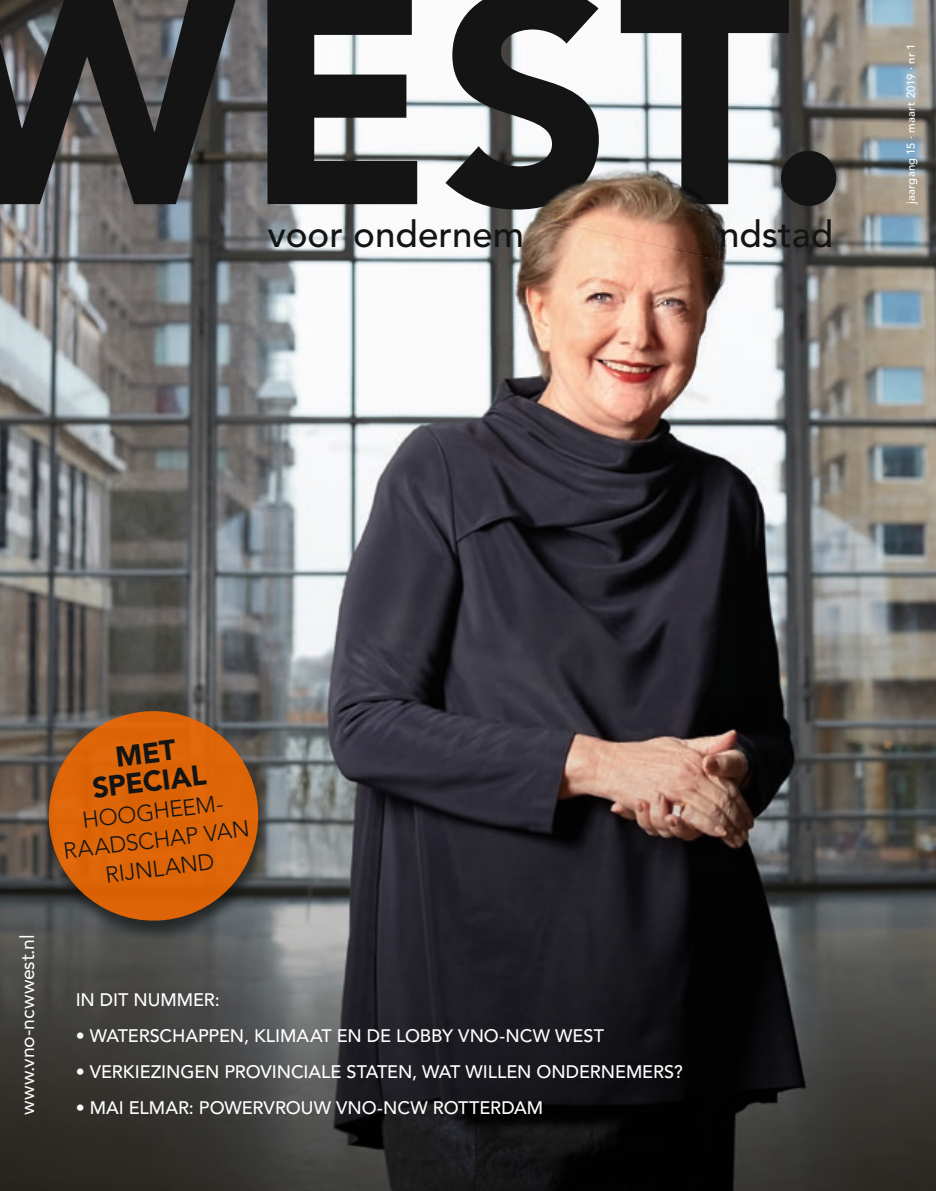
<style>
.page{position:relative;width:936px;height:1191px;background:#fff}
.page>*{position:absolute;margin:0;border:0;box-sizing:border-box;transform-origin:0 0}
.t1{font:900 300px "Avenir LT Std";color:#131413}
.t2{font:500 36.75px "Avenir LT Std";color:#131413}
.t3{font:900 28.35px/28.3px "Avenir LT Std";color:#131413;text-align:center}
.t4{font:300 22.8px/28.3px "Avenir LT Std";color:#131413;text-align:center}
.t5{font:19.5px "Avenir LT Std";letter-spacing:-.005em;color:#fff}
.t6{font:500 18px "Avenir LT Std";letter-spacing:-.005em;color:#fff}
.t7{font:500 11.25px "Avenir LT Std";letter-spacing:.02em;color:#fff}
</style>
<div class="page">
<img style="left:0;top:0;width:935px;height:695px">
<svg style="left:0;top:695px;width:935px;height:496px;background:#393737"></svg>
<div style="left:40px;top:710px;width:231px;height:230px;background:#131413;opacity:.75"></div>
<svg style="left:42px;top:705px;width:222px;height:222px;background:#b05d1b"></svg>
<img style="left:0;top:129px;width:935px;height:11px">
<img style="left:0;top:140px;width:935px;height:147px">
<h1 class="t1" style="left:-63px;top:-82px;width:917px">WEST.</h1>
<h2 class="t2" style="left:267px;top:213px;width:258px">voor ondernem</h2>
<h2 class="t2" style="left:719px;top:213px;width:116px">ndstad</h2>
<p class="t7" style="left:904px;top:204px;width:162px;rotate:-90deg">jaargang 15 ∙ maart 2019 ∙ nr 1</p>
<p class="t5" style="left:16px;top:1115px;width:182px;rotate:-90deg">www.vno-ncwwest.nl</p>
<h3 class="t3" style="left:87px;top:746px;width:116px;rotate:-7deg">MET<br>SPECIAL</h3>
<p class="t4" style="left:58px;top:809px;width:189px;rotate:-7deg">HOOGHEEM-<br>RAADSCHAP VAN<br>RIJNLAND</p>
<p class="t6" style="left:76px;top:989px;width:146px">IN DIT NUMMER:</p>
<p class="t6" style="left:76px;top:1025px;width:530px">• WATERSCHAPPEN, KLIMAAT EN DE LOBBY VNO-NCW WEST</p>
<p class="t6" style="left:76px;top:1061px;width:608px">• VERKIEZINGEN PROVINCIALE STATEN, WAT WILLEN ONDERNEMERS?</p>
<p class="t6" style="left:76px;top:1097px;width:469px">• MAI ELMAR: POWERVROUW VNO-NCW ROTTERDAM</p>
</div>
